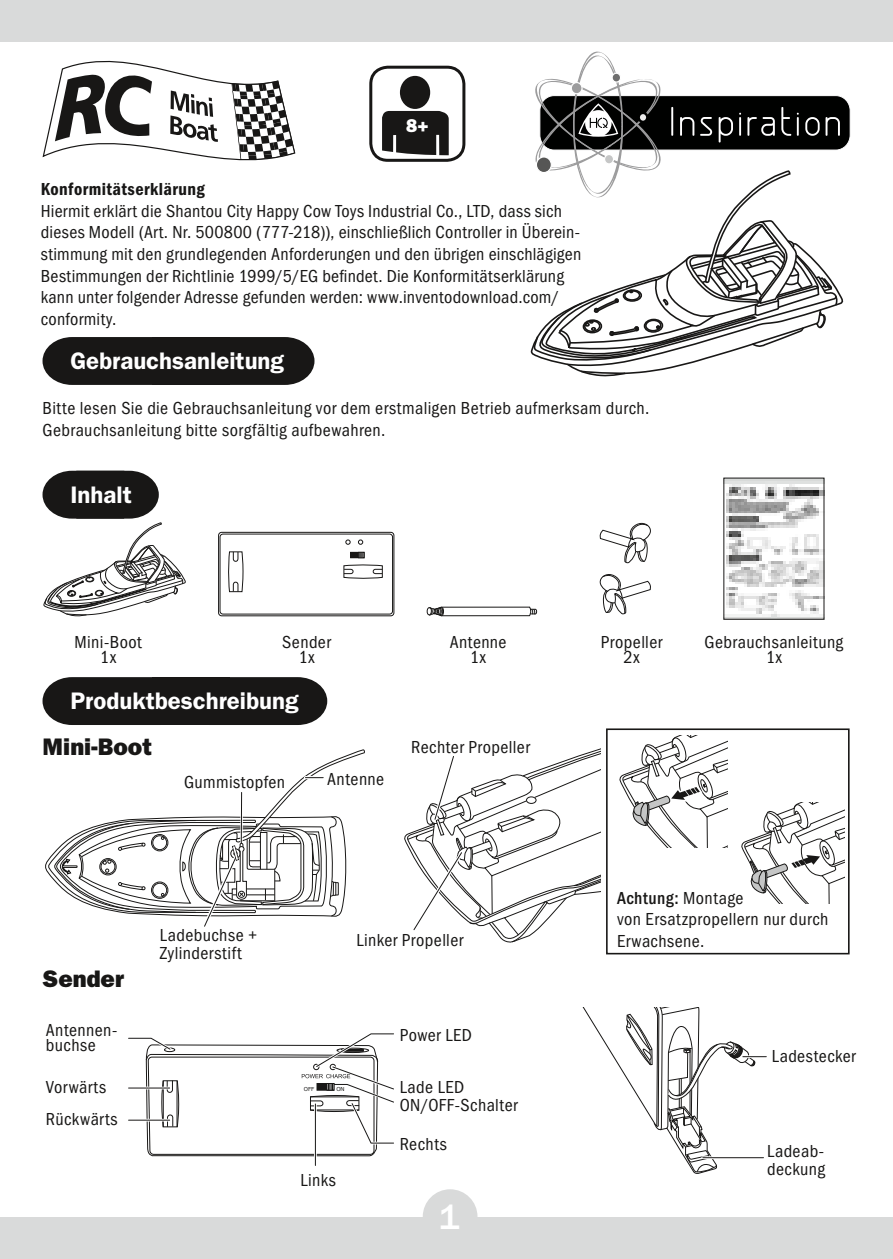
<style>
.page{position:relative;width:893px;height:1259px;background:#d9dada}
.page>*{position:absolute;margin:0;border:0;box-sizing:border-box;transform-origin:0 0}
.t1{font:500 36px "ITC Franklin Gothic Std";color:#fff}
.t2{font:600 24px "ITC Franklin Gothic Std";color:#fff}
.t3{font:24px "ITC Franklin Gothic Std Hvy";color:#181716}
.t4{font:18.6px "ITC Franklin Gothic Std Hvy";color:#fff}
.t5{font:condensed 18px/21.6px "ITC Franklin Gothic Std";letter-spacing:.02em;color:#181716}
.t6{font:18px "ITC Franklin Gothic Std Dm Cd";letter-spacing:.02em;color:#181716}
.t7{font:5.4px "Verdana";color:#181716}
.s1{font-weight:500}
</style>
<div class="page">
<div style="left:0;top:43px;width:893px;height:1174px;background:#fff"></div>
<div style="left:423px;top:1189px;width:54px;height:55px;background:#d9dada;border-radius:50%"></div>
<svg style="left:530px;top:171px;width:314px;height:205px"></svg>
<svg style="left:533px;top:221px;width:304px;height:154px"></svg>
<svg style="left:426px;top:606px;width:111px;height:10px"></svg>
<div style="left:218px;top:532px;width:176px;height:84px;border:1px solid #181716;border-radius:3px"></div>
<div style="left:220px;top:534px;width:173px;height:80px;border:1px solid #181716;border-radius:3px"></div>
<svg style="left:228px;top:551px;width:16px;height:41px"></svg>
<svg style="left:343px;top:564px;width:40px;height:15px"></svg>
<svg style="left:345px;top:539px;width:5px;height:5px"></svg>
<svg style="left:358px;top:539px;width:5px;height:5px"></svg>
<svg style="left:599px;top:522px;width:52px;height:93px"></svg>
<div style="left:351px;top:552px;width:13px;height:6px;background:#181716"></div>
<div style="left:350px;top:552px;width:14px;height:6px;border:1px solid #181716"></div>
<svg style="left:358px;top:552px;width:6px;height:6px"></svg>
<svg style="left:404px;top:748px;width:196px;height:195px"></svg>
<div style="left:606px;top:728px;width:244px;height:226px;border:2px solid #181716"></div>
<svg style="left:619px;top:736px;width:109px;height:112px"></svg>
<svg style="left:741px;top:803px;width:104px;height:100px"></svg>
<svg style="left:45px;top:749px;width:320px;height:178px"></svg>
<hr style="left:315px;top:1104px;width:1px;height:61px;background:#181716">
<svg style="left:582px;top:1007px;width:184px;height:167px"></svg>
<svg style="left:128px;top:1033px;width:266px;height:123px"></svg>
<img style="left:725px;top:480px;width:97px;height:137px">
<svg style="left:43px;top:337px;width:109px;height:48px;background:#252423"></svg>
<div style="left:152px;top:337px;width:78px;height:48px;background:#181716"></div>
<svg style="left:230px;top:337px;width:84px;height:48px;background:#282727"></svg>
<svg style="left:43px;top:677px;width:109px;height:48px;background:#252423"></svg>
<div style="left:152px;top:677px;width:78px;height:48px;background:#181716"></div>
<svg style="left:230px;top:677px;width:97px;height:48px;background:#272625"></svg>
<svg style="left:42px;top:42px;width:254px;height:119px"></svg>
<svg style="left:382px;top:111px;width:67px;height:44px;background:#2a2a29"></svg>
<div style="left:401px;top:77px;width:28px;height:31px;background:#181716;border-radius:50%"></div>
<div style="left:400px;top:76px;width:30px;height:33px;border:2px solid #181716;border-radius:50%"></div>
<div style="left:369px;top:66px;width:96px;height:96px;border:3px solid #181716;border-radius:17px"></div>
<div style="left:540px;top:96px;width:310px;height:54px;background:#000100;border-radius:15px"></div>
<div style="left:540px;top:95px;width:310px;height:55px;border:1px solid #fff;border-radius:15px"></div>
<svg style="left:530px;top:51px;width:133px;height:150px"></svg>
<svg style="left:671px;top:107px;width:2px;height:29px"></svg>
<svg style="left:680px;top:117px;width:14px;height:19px"></svg>
<svg style="left:700px;top:117px;width:12px;height:19px"></svg>
<svg style="left:719px;top:117px;width:14px;height:25px"></svg>
<svg style="left:739px;top:113px;width:2px;height:23px"></svg>
<svg style="left:747px;top:117px;width:28px;height:19px"></svg>
<svg style="left:781px;top:107px;width:10px;height:29px"></svg>
<svg style="left:797px;top:113px;width:2px;height:23px"></svg>
<svg style="left:805px;top:117px;width:35px;height:19px"></svg>
<svg style="left:43px;top:471px;width:143px;height:145px"></svg>
<p class="t4" style="left:406px;top:114px;width:24px">8+</p>
<p class="t6" style="left:41px;top:179px;width:165px">Konformitätserklärung</p>
<p class="t5" style="left:41px;top:200px;width:542px">Hiermit erklärt die Shantou City Happy Cow Toys Industrial Co., LTD, dass sich dieses Modell (Art. Nr. 500800 (777-218)), einschließlich Controller in Überein&shy;stimmung mit den grundlegenden Anforderungen und den übrigen einschlägigen Bestimmungen der Richtlinie 1999/5/EG befindet. Die Konformitätserklärung kann unter folgender Adresse gefunden werden: www.inventodownload.com/ conformity.</p>
<h2 class="t2" style="left:70px;top:347px;width:215px">Gebrauchsanleitung</h2>
<p class="t5" style="left:43px;top:398px;width:608px">Bitte lesen Sie die Gebrauchsanleitung vor dem erstmaligen Betrieb aufmerksam durch.<br>Gebrauchsanleitung bitte sorgfältig aufbewahren.</p>
<h2 class="t2" style="left:70px;top:480px;width:63px">Inhalt</h2>
<p class="t5" style="left:75px;top:635px;width:69px;line-height:15px;text-align:center">Mini-Boot<br>1x</p>
<p class="t5" style="left:282px;top:635px;width:50px;line-height:15px;text-align:center">Sender<br>1x</p>
<p class="t5" style="left:450px;top:635px;width:58px;line-height:15px;text-align:center">Antenne<br>1x</p>
<p class="t5" style="left:601px;top:635px;width:63px;line-height:15px;text-align:center">Propeller<br>2x</p>
<p class="t5" style="left:705px;top:635px;width:140px;line-height:15px;text-align:center">Gebrauchsanleitung<br>1x</p>
<h2 class="t2" style="left:70px;top:687px;width:229px">Produktbeschreibung</h2>
<h2 class="t3" style="left:43px;top:733px;width:111px">Mini-Boot</h2>
<p class="t5" style="left:184px;top:771px;width:103px">Gummistopfen</p>
<p class="t5" style="left:327px;top:768px;width:58px">Antenne</p>
<p class="t5" style="left:411px;top:736px;width:120px">Rechter Propeller</p>
<h2 class="t3" style="left:43px;top:964px;width:83px">Sender</h2>
<p class="t5" style="left:46px;top:1023px;width:73px;line-height:15px">Antennen&shy;buchse</p>
<p class="t5" style="left:160px;top:926px;width:99px;line-height:18px">Ladebuchse +<br>Zylinderstift</p>
<p class="t5" style="left:356px;top:929px;width:108px">Linker Propeller</p>
<p class="t5" style="left:400px;top:1024px;width:74px">Power LED</p>
<p class="t5" style="left:46px;top:1071px;width:73px;line-height:32.1px">Vorwärts<br>Rückwärts</p>
<p class="t7" style="left:304px;top:1084px;width:12px">OFF</p>
<p class="t7" style="left:336px;top:1084px;width:10px">ON</p>
<p class="t5" style="left:300px;top:1169px;width:37px">Links</p>
<p class="t5" style="left:400px;top:1078px;width:119px;line-height:17.4px">Lade LED<br>ON/OFF-Schalter</p>
<p class="t5" style="left:400px;top:1133px;width:49px">Rechts</p>
<h1 class="t1" style="left:439px;top:1196px;width:23px">1</h1>
<p class="t5" style="left:617px;top:887px;width:213px"><span class="s1">Achtung:</span> Montage<br>von Ersatzpropellern nur durch<br>Erwachsene.</p>
<p class="t5" style="left:772px;top:1045px;width:86px">Ladestecker</p>
<p class="t5" style="left:767px;top:1141px;width:60px;line-height:18px">Ladeab&shy;deckung</p>
</div>
